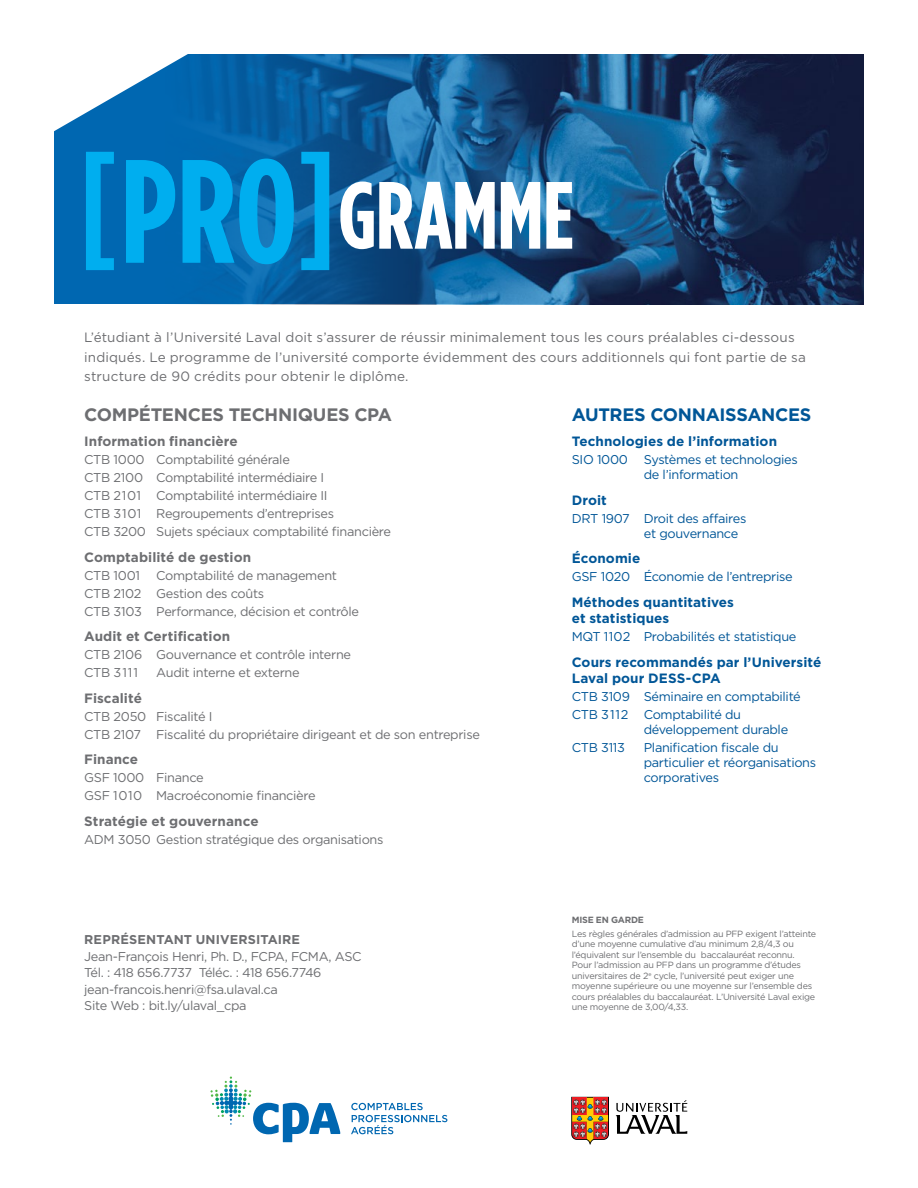
<style>
.page{position:relative;width:918px;height:1188px;background:#fff}
.page>*{position:absolute;margin:0;border:0;box-sizing:border-box;transform-origin:0 0}
.t1{font:700 95.25px "Gotham Condensed";letter-spacing:-.005em;color:#fff}
.t2{font:700 18px "Gotham";letter-spacing:-.015em;color:#6d6e71}
.t3{font:700 18px "Gotham";letter-spacing:-.02em;color:#005697}
.t4{font:13.5px/19.5px "Gotham";letter-spacing:.01em;color:#6d6e71}
.t5{font:700 13.5px/16.5px "Gotham";letter-spacing:.005em;color:#005697}
.t6{font:700 13.5px "Gotham";letter-spacing:.005em;color:#6d6e71}
.t7{font:12.75px/18px "Gotham";letter-spacing:-.025em;color:#6d6e71}
.t8{font:12.75px/15px "Gotham";letter-spacing:-.025em;color:#005697}
.t9{font:700 12.75px "Gotham";letter-spacing:.01em;color:#6d6e71}
.t10{font:9px/10.5px "Gotham";letter-spacing:-.025em;color:#6d6e71}
.t11{font:700 9px "Gotham";letter-spacing:-.025em;color:#6d6e71}
.s1{font-size:142.65px;color:#00aeef}
.s2{font-size:146.85px;color:#00aeef}
</style>
<div class="page">
<div style="left:54px;top:55px;width:810px;height:249px;background:#0067b1"></div>
<img style="left:202px;top:55px;width:662px;height:249px">
<svg style="left:54px;top:54px;width:143px;height:78px"></svg>
<svg style="left:211px;top:1077px;width:129px;height:65px"></svg>
<svg style="left:351px;top:1103px;width:96px;height:31px"></svg>
<svg style="left:616px;top:1100px;width:71px;height:34px"></svg>
<svg style="left:571px;top:1097px;width:38px;height:48px"></svg>
<h1 class="t1" style="left:77px;top:162px;width:499px"><span class="s1">[</span><span class="s2">PRO</span><span class="s1">]</span>GRAMME</h1>
<p class="t4" style="left:84px;top:327px;width:723px">L’étudiant à l’Université Laval doit s’assurer de réussir minimalement tous les cours préalables ci-dessous indiqués. Le programme de l’université comporte évidemment des cours additionnels qui font partie de sa structure de 90 crédits pour obtenir le diplôme.</p>
<h2 class="t2" style="left:84px;top:403px;width:309px">COMPÉTENCES TECHNIQUES CPA</h2>
<p class="t6" style="left:84px;top:433px;width:155px">Information financière</p>
<p class="t7" style="left:84px;top:451px;width:308px">CTB 1000 Comptabilité générale<br>CTB 2100 Comptabilité intermédiaire I<br>CTB 2101 Comptabilité intermédiaire II<br>CTB 3101 Regroupements d’entreprises<br>CTB 3200 Sujets spéciaux comptabilité financière</p>
<p class="t6" style="left:84px;top:548px;width:168px">Comptabilité de gestion</p>
<p class="t7" style="left:84px;top:566px;width:57px">CTB 1001</p>
<p class="t7" style="left:84px;top:566px;width:276px;text-indent:72px">Comptabilité de management<br>CTB 2102 Gestion des coûts<br>CTB 3103 Performance, décision et contrôle</p>
<p class="t6" style="left:84px;top:628px;width:147px">Audit et Certification</p>
<p class="t7" style="left:84px;top:646px;width:268px">CTB 2106 Gouvernance et contrôle interne<br>CTB 3111</p>
<p class="t7" style="left:156px;top:664px;width:145px">Audit interne et externe</p>
<p class="t6" style="left:84px;top:689px;width:59px">Fiscalité</p>
<p class="t7" style="left:84px;top:707px;width:397px">CTB 2050 Fiscalité I<br>CTB 2107 Fiscalité du propriétaire dirigeant et de son entreprise</p>
<p class="t6" style="left:84px;top:751px;width:55px">Finance</p>
<p class="t7" style="left:84px;top:769px;width:233px">GSF 1000 Finance<br>GSF 1010 Macroéconomie financière</p>
<p class="t6" style="left:84px;top:812px;width:176px">Stratégie et gouvernance</p>
<p class="t7" style="left:84px;top:830px;width:301px">ADM 3050 Gestion stratégique des organisations</p>
<p class="t9" style="left:84px;top:931px;width:217px">REPRÉSENTANT UNIVERSITAIRE</p>
<p class="t7" style="left:84px;top:948px;width:279px;line-height:16.5px">Jean-François Henri, Ph. D., FCPA, FCMA, ASC Tél. : 418 656.7737 Téléc. : 418 656.7746 jean-francois.henri@fsa.ulaval.ca<br>Site Web : bit.ly/ulaval_cpa</p>
<h2 class="t3" style="left:572px;top:403px;width:241px">AUTRES CONNAISSANCES</h2>
<p class="t5" style="left:572px;top:433px;width:207px">Technologies de l’information</p>
<p class="t8" style="left:644px;top:452px;width:156px;text-indent:-72px">SIO 1000 Systèmes et technologies de l’information</p>
<p class="t5" style="left:572px;top:492px;width:37px">Droit</p>
<p class="t8" style="left:644px;top:511px;width:104px;text-indent:-72px">DRT 1907 Droit des affaires et gouvernance</p>
<p class="t5" style="left:572px;top:550px;width:70px">Économie</p>
<p class="t8" style="left:572px;top:569px;width:222px">GSF 1020 Économie de l’entreprise</p>
<p class="t5" style="left:572px;top:594px;width:164px">Méthodes quantitatives et statistiques</p>
<p class="t8" style="left:572px;top:629px;width:226px">MQT 1102 Probabilités et statistique</p>
<p class="t5" style="left:572px;top:654px;width:251px">Cours recommandés par l’Université<br>Laval pour DESS-CPA</p>
<p class="t8" style="left:572px;top:688px;width:231px;line-height:18px">CTB 3109 Séminaire en comptabilité<br>CTB 3112 Comptabilité du</p>
<p class="t8" style="left:644px;top:722px;width:146px">développement durable</p>
<p class="t8" style="left:572px;top:740px;width:55px">CTB 3113</p>
<p class="t8" style="left:644px;top:740px;width:174px">Planification fiscale du particulier et réorganisations corporatives</p>
<p class="t11" style="left:572px;top:914px;width:74px">MISE EN GARDE</p>
<p class="t10" style="left:572px;top:928px;width:246px">Les règles générales d’admission au PFP exigent l’atteinte d’une moyenne cumulative d’au minimum 2,8/4,3 ou l’équivalent sur l’ensemble du baccalauréat reconnu.<br>Pour l’admission au PFP dans un programme d’études universitaires de 2<sup>e</sup> cycle, l’université peut exiger une moyenne supérieure ou une moyenne sur l’ensemble des cours préalables du baccalauréat. L’Université Laval exige une moyenne de 3,00/4,33.</p>
</div>
